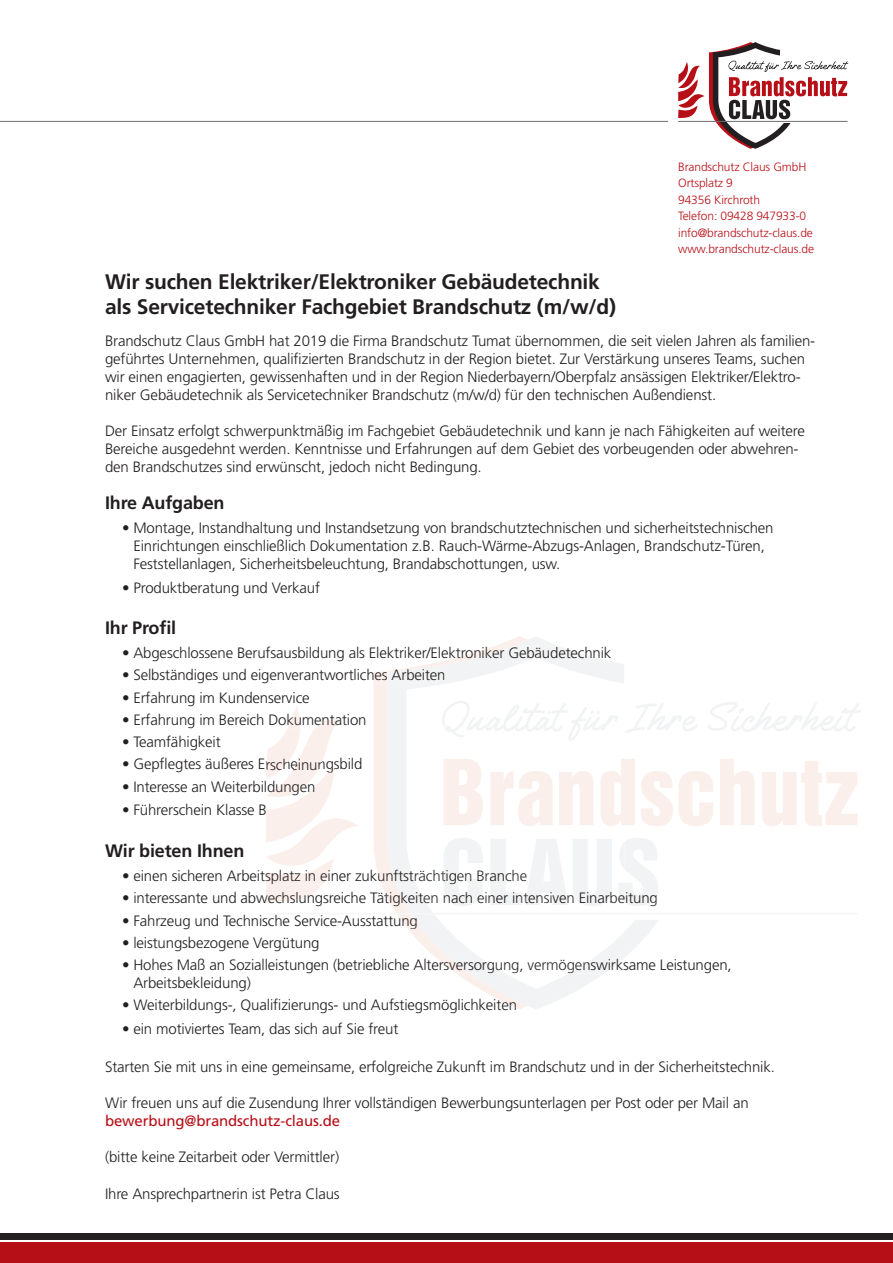
<style>
.page{position:relative;width:893px;height:1263px;background:#fff}
.page>*{position:absolute;margin:0;border:0;box-sizing:border-box;transform-origin:0 0}
.t1{font:700 21px/25.2px "Frutiger LT Std";letter-spacing:-.01em;color:#231f20}
.t2{font:700 18px "Frutiger LT Std";letter-spacing:-.01em;color:#231f20}
.t3{font:300 15px/18px "Frutiger LT Std";letter-spacing:-.01em;color:#231f20}
.t4{font:300 15px "Frutiger LT Std";letter-spacing:-.01em;color:#2c2626}
.t5{font:300 15px "Frutiger LT Std";letter-spacing:-.01em;color:#312f30}
.t6{font:15px "Frutiger LT Std";letter-spacing:-.01em;color:#b70f17}
.t7{font:300 12px/16.5px "Frutiger LT Std";letter-spacing:-.01em;color:#b70f17}
</style>
<div class="page">
<svg style="left:678px;top:42px;width:170px;height:107px"></svg>
<div style="left:0;top:1242px;width:893px;height:21px;background:#b70f17"></div>
<div style="left:0;top:1233px;width:893px;height:6px;background:#231f20"></div>
<hr style="left:0;top:121px;width:668px;height:1px;background:#6c6d70">
<svg style="left:266px;top:636px;width:595px;height:373px"></svg>
<p class="t7" style="left:678px;top:158px;width:137px">Brandschutz Claus GmbH<br>Ortsplatz 9<br>94356 Kirchroth<br>Telefon: 09428 947933-0 info@brandschutz-claus.de www.brandschutz-claus.de</p>
<h1 class="t1" style="left:105px;top:269px;width:513px">Wir suchen Elektriker/Elektroniker Gebäudetechnik als Servicetechniker Fachgebiet Brandschutz (m/w/d)</h1>
<p class="t3" style="left:105px;top:332px;width:712px">Brandschutz Claus GmbH hat 2019 die Firma Brandschutz Tumat übernommen, die seit vielen Jahren als familien&shy;geführtes Unternehmen, qualifizierten Brandschutz in der Region bietet. Zur Verstärkung unseres Teams, suchen wir einen engagierten, gewissenhaften und in der Region Niederbayern/Oberpfalz ansässigen Elektriker/Elektro&shy;niker Gebäudetechnik als Servicetechniker Brandschutz (m/w/d) für den technischen Außendienst.</p>
<p class="t3" style="left:105px;top:422px;width:701px">Der Einsatz erfolgt schwerpunktmäßig im Fachgebiet Gebäudetechnik und kann je nach Fähigkeiten auf weitere<br>Bereiche ausgedehnt werden. Kenntnisse und Erfahrungen auf dem Gebiet des vorbeugenden oder abwehren&shy;den Brandschutzes sind erwünscht, jedoch nicht Bedingung.</p>
<p class="t2" style="left:105px;top:492px;width:121px">Ihre Aufgaben</p>
<p class="t3" style="left:133px;top:519px;width:642px;text-indent:-11px">• Montage, Instandhaltung und Instandsetzung von brandschutztechnischen und sicherheitstechnischen<br>Einrichtungen einschließlich Dokumentation z.B. Rauch-Wärme-Abzugs-Anlagen, Brandschutz-Türen,<br>Feststellanlagen, Sicherheitsbeleuchtung, Brandabschottungen, usw.</p>
<p class="t3" style="left:122px;top:579px;width:200px">• Produktberatung und Verkauf</p>
<p class="t2" style="left:105px;top:618px;width:73px">Ihr Profil</p>
<p class="t5" style="left:122px;top:644px;width:491px">• Abgeschlossene Berufsausbildung als Elektriker/Elektroniker Gebäudetechnik</p>
<p class="t3" style="left:122px;top:666px;width:325px">• Selbständiges und eigenverantwortliches Arbeiten</p>
<p class="t4" style="left:122px;top:689px;width:189px">• Erfahrung im Kundenservice</p>
<p class="t4" style="left:122px;top:711px;width:246px">• Erfahrung im Bereich Dokumentation</p>
<p class="t4" style="left:122px;top:756px;width:242px">• Gepflegtes äußeres Erscheinungsbild</p>
<p class="t3" style="left:122px;top:733px;width:100px">• Teamfähigkeit</p>
<p class="t4" style="left:122px;top:778px;width:195px">• Interesse an Weiterbildungen</p>
<p class="t3" style="left:122px;top:801px;width:146px">• Führerschein Klasse B</p>
<p class="t2" style="left:105px;top:840px;width:141px">Wir bieten Ihnen</p>
<p class="t3" style="left:122px;top:867px;width:407px">• einen sicheren Arbeitsplatz in einer zukunftsträchtigen Branche</p>
<p class="t4" style="left:122px;top:890px;width:537px">• interessante und abwechslungsreiche Tätigkeiten nach einer intensiven Einarbeitung</p>
<p class="t3" style="left:122px;top:911px;width:297px">• Fahrzeug und Technische Service-Ausstattung</p>
<p class="t3" style="left:122px;top:956px;width:611px">• Hohes Maß an Sozialleistungen (betriebliche Altersversorgung, vermögenswirksame Leistungen,</p>
<p class="t3" style="left:122px;top:996px;width:396px">• Weiterbildungs-, Qualifizierungs- und Aufstiegsmöglichkeiten</p>
<p class="t3" style="left:122px;top:934px;width:199px">• leistungsbezogene Vergütung</p>
<p class="t3" style="left:133px;top:974px;width:119px">Arbeitsbekleidung)</p>
<p class="t3" style="left:122px;top:1020px;width:278px">• ein motiviertes Team, das sich auf Sie freut</p>
<p class="t3" style="left:105px;top:1057px;width:671px">Starten Sie mit uns in eine gemeinsame, erfolgreiche Zukunft im Brandschutz und in der Sicherheitstechnik.</p>
<p class="t3" style="left:105px;top:1093px;width:645px">Wir freuen uns auf die Zusendung Ihrer vollständigen Bewerbungsunterlagen per Post oder per Mail an</p>
<p class="t6" style="left:105px;top:1111px;width:237px">bewerbung@brandschutz-claus.de</p>
<p class="t3" style="left:105px;top:1147px;width:236px">(bitte keine Zeitarbeit oder Vermittler)</p>
<p class="t3" style="left:105px;top:1185px;width:236px">Ihre Ansprechpartnerin ist Petra Claus</p>
</div>
